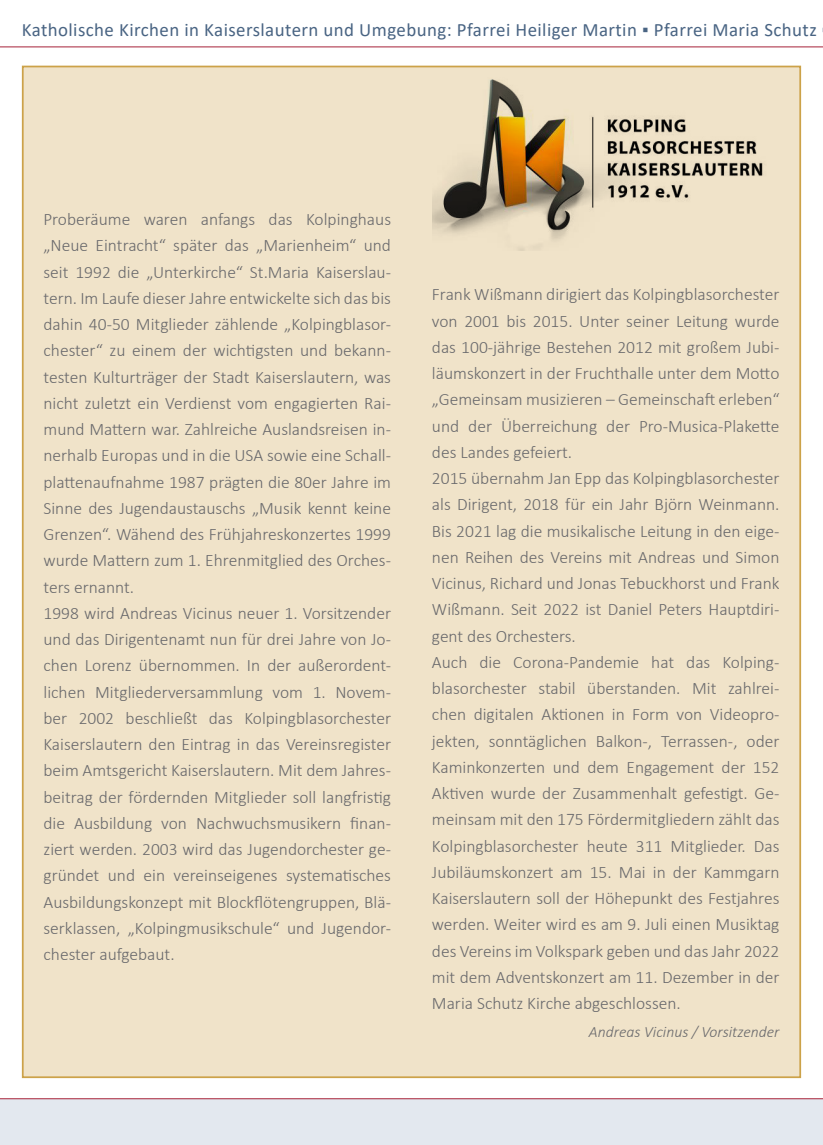
<style>
.page{position:relative;width:823px;height:1145px;background:#fff}
.page>*{position:absolute;margin:0;border:0;box-sizing:border-box;transform-origin:0 0}
.t1{font:18.9px "Calibri";letter-spacing:.02em;color:#496483}
.Messe{font:300 17.5px/26.2px "Calibri";color:#69696c;text-align:justify}
.Messe-2{font:italic 300 15.75px "Calibri";color:#69696c}
</style>
<div class="page">
<hr style="left:0;top:47px;width:823px;height:1px;background:#a72239">
<div style="left:0;top:1099px;width:823px;height:46px;background:#e3e8ef"></div>
<hr style="left:0;top:1098px;width:823px;height:1px;background:#a72239">
<div style="left:23px;top:67px;width:777px;height:1010px;background:#f0e3c9"></div>
<img style="left:432px;top:79px;width:331px;height:171px">
<p class="t1" style="left:22px;top:17px;width:796px">Katholische Kirchen in Kaiserslautern und Umgebung: Pfarrei Heiliger Martin ▪ Pfarrei Maria Schutz</p>
<p class="Messe" style="left:43px;top:206px;width:349px">Proberäume waren anfangs das Kolpinghaus „Neue Eintracht“ später das „Marienheim“ und seit 1992 die „Unterkirche“ St.Maria Kaiserslau&shy;tern. Im Laufe dieser Jahre entwickelte sich das bis dahin 40-50 Mitglieder zählende „Kolpingblasor&shy;chester“ zu einem der wichtigsten und bekann&shy;testen Kulturträger der Stadt Kaiserslautern, was nicht zuletzt ein Verdienst vom engagierten Rai&shy;mund Mattern war. Zahlreiche Auslandsreisen in&shy;nerhalb Europas und in die USA sowie eine Schall&shy;plattenaufnahme 1987 prägten die 80er Jahre im Sinne des Jugendaustauschs „Musik kennt keine Grenzen“. Wähend des Frühjahreskonzertes 1999 wurde Mattern zum 1. Ehrenmitglied des Orches&shy;ters ernannt.</p>
<p class="Messe" style="left:43px;top:600px;width:349px">1998 wird Andreas Vicinus neuer 1. Vorsitzender und das Dirigentenamt nun für drei Jahre von Jo&shy;chen Lorenz übernommen. In der außerordent&shy;lichen Mitgliederversammlung vom 1. Novem&shy;ber 2002 beschließt das Kolpingblasorchester Kaiserslautern den Eintrag in das Vereinsregister beim Amtsgericht Kaiserslautern. Mit dem Jahres&shy;beitrag der fördernden Mitglieder soll langfristig die Ausbildung von Nachwuchsmusikern finan&shy;ziert werden. 2003 wird das Jugendorchester ge&shy;gründet und ein vereinseigenes systematisches Ausbildungskonzept mit Blockflötengruppen, Blä&shy;serklassen, „Kolpingmusikschule“ und Jugendor&shy;chester aufgebaut.</p>
<p class="Messe" style="left:432px;top:281px;width:349px">Frank Wißmann dirigiert das Kolpingblasorchester von 2001 bis 2015. Unter seiner Leitung wurde das 100-jährige Bestehen 2012 mit großem Jubi&shy;läumskonzert in der Fruchthalle unter dem Motto „Gemeinsam musizieren – Gemeinschaft erleben“ und der Überreichung der Pro-Musica-Plakette des Landes gefeiert.</p>
<p class="Messe" style="left:432px;top:465px;width:349px">2015 übernahm Jan Epp das Kolpingblasorchester als Dirigent, 2018 für ein Jahr Björn Weinmann.<br>Bis 2021 lag die musikalische Leitung in den eige&shy;nen Reihen des Vereins mit Andreas und Simon Vicinus, Richard und Jonas Tebuckhorst und Frank Wißmann. Seit 2022 ist Daniel Peters Hauptdiri&shy;gent des Orchesters.</p>
<p class="Messe" style="left:432px;top:649px;width:349px">Auch die Corona-Pandemie hat das Kolping&shy;blasorchester stabil überstanden. Mit zahlrei&shy;chen digitalen Aktionen in Form von Videopro&shy;jekten, sonntäglichen Balkon-, Terrassen-, oder Kaminkonzerten und dem Engagement der 152<br>Aktiven wurde der Zusammenhalt gefestigt. Ge&shy;meinsam mit den 175 Fördermitgliedern zählt das Kolpingblasorchester heute 311 Mitglieder. Das Jubiläumskonzert am 15. Mai in der Kammgarn Kaiserslautern soll der Höhepunkt des Festjahres werden. Weiter wird es am 9. Juli einen Musiktag des Vereins im Volkspark geben und das Jahr 2022 mit dem Adventskonzert am 11. Dezember in der Maria Schutz Kirche abgeschlossen.</p>
<p class="Messe-2" style="left:589px;top:1022px;width:192px">Andreas Vicinus / Vorsitzender</p>
</div>
